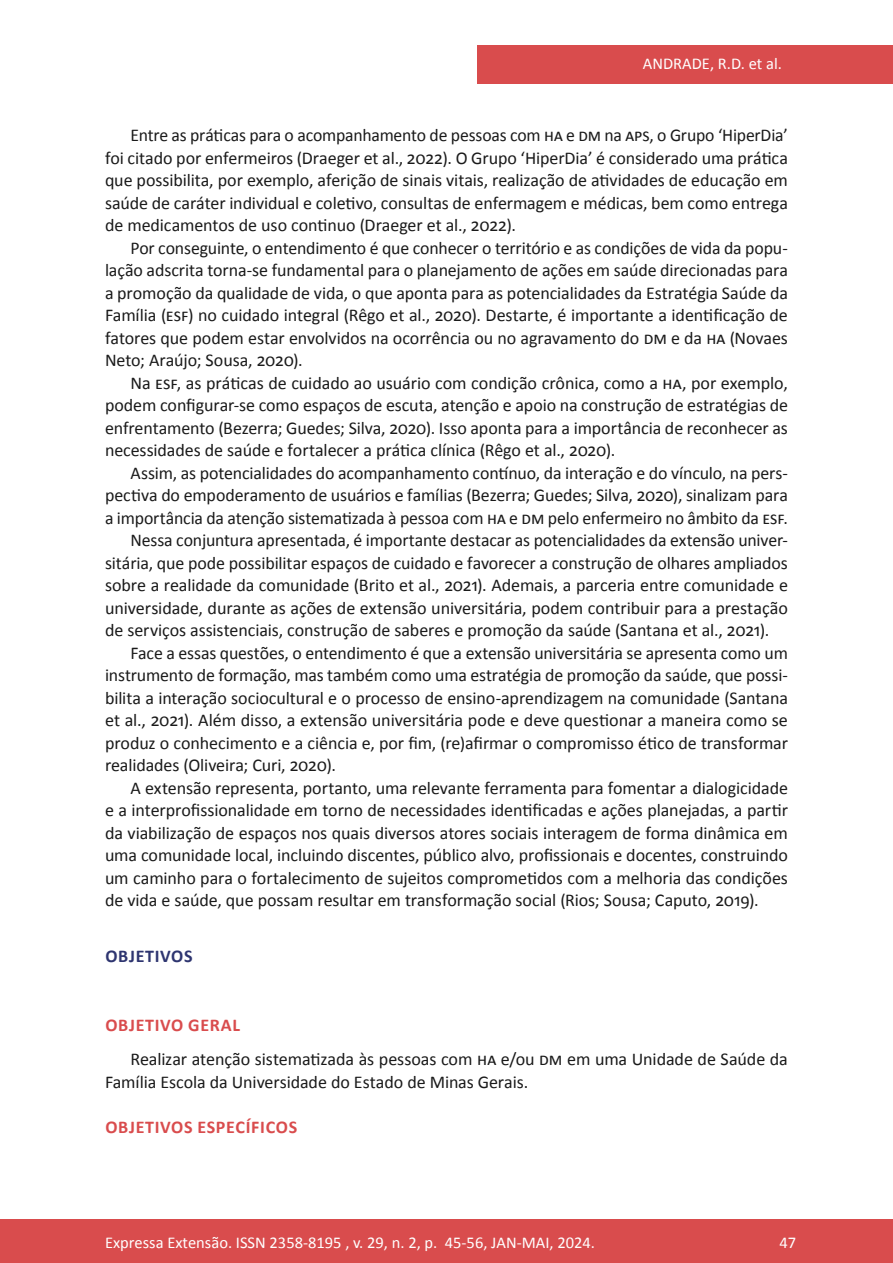
<style>
.page{position:relative;width:893px;height:1263px;background:#fff}
.page>*{position:absolute;margin:0;border:0;box-sizing:border-box;transform-origin:0 0}
.t1{font:18px/22.5px "Calibri";letter-spacing:-.005em;color:#1a1a1a;text-align:justify}
.t2{font:700 18px "Calibri";letter-spacing:.04em;color:#d94c4d}
.t3{font:700 18px "Calibri";letter-spacing:.04em;color:#2e3570}
.t4{font:16.5px "Calibri";color:#fff}
</style>
<div class="page">
<div style="left:477px;top:45px;width:416px;height:39px;background:#d94c4d"></div>
<div style="left:0;top:1219px;width:893px;height:44px;background:#d94c4d"></div>
<p class="t4" style="left:643px;top:52px;width:140px">ANDRADE, R.D. et al.</p>
<p class="t1" style="left:105px;top:123px;width:684px;text-indent:26px">Entre as práticas para o acompanhamento de pessoas com HA e DM na APS, o Grupo ‘HiperDia’ foi citado por enfermeiros (Draeger et al., 2022). O Grupo ‘HiperDia’ é considerado uma prática que possibilita, por exemplo, aferição de sinais vitais, realização de atividades de educação em saúde de caráter individual e coletivo, consultas de enfermagem e médicas, bem como entrega de medicamentos de uso continuo (Draeger et al., 2022).</p>
<p class="t1" style="left:105px;top:236px;width:684px;text-indent:26px">Por conseguinte, o entendimento é que conhecer o território e as condições de vida da popu&shy;lação adscrita torna-se fundamental para o planejamento de ações em saúde direcionadas para a promoção da qualidade de vida, o que aponta para as potencialidades da Estratégia Saúde da Família (ESF) no cuidado integral (Rêgo et al., 2020). Destarte, é importante a identificação de fatores que podem estar envolvidos na ocorrência ou no agravamento do DM e da HA (Novaes Neto; Araújo; Sousa, 2020).</p>
<p class="t1" style="left:105px;top:371px;width:684px;text-indent:26px">Na ESF, as práticas de cuidado ao usuário com condição crônica, como a HA, por exemplo, podem configurar-se como espaços de escuta, atenção e apoio na construção de estratégias de enfrentamento (Bezerra; Guedes; Silva, 2020). Isso aponta para a importância de reconhecer as necessidades de saúde e fortalecer a prática clínica (Rêgo et al., 2020).</p>
<p class="t1" style="left:130px;top:461px;width:659px">Assim, as potencialidades do acompanhamento contínuo, da interação e do vínculo, na pers-</p>
<p class="t1" style="left:105px;top:483px;width:684px">pectiva do empoderamento de usuários e famílias (Bezerra; Guedes; Silva, 2020), sinalizam para</p>
<p class="t1" style="left:105px;top:506px;width:684px">a importância da atenção sistematizada à pessoa com HA e DM pelo enfermeiro no âmbito da ESF.</p>
<p class="t1" style="left:130px;top:528px;width:659px">Nessa conjuntura apresentada, é importante destacar as potencialidades da extensão univer-</p>
<p class="t1" style="left:105px;top:551px;width:684px">sitária, que pode possibilitar espaços de cuidado e favorecer a construção de olhares ampliados</p>
<p class="t1" style="left:105px;top:573px;width:684px">sobre a realidade da comunidade (Brito et al., 2021). Ademais, a parceria entre comunidade e</p>
<p class="t1" style="left:105px;top:596px;width:684px">universidade, durante as ações de extensão universitária, podem contribuir para a prestação</p>
<p class="t1" style="left:105px;top:618px;width:666px">de serviços assistenciais, construção de saberes e promoção da saúde (Santana et al., 2021).</p>
<p class="t1" style="left:130px;top:641px;width:659px">Face a essas questões, o entendimento é que a extensão universitária se apresenta como um</p>
<p class="t1" style="left:105px;top:663px;width:684px">instrumento de formação, mas também como uma estratégia de promoção da saúde, que possi-</p>
<p class="t1" style="left:105px;top:686px;width:684px">bilita a interação sociocultural e o processo de ensino-aprendizagem na comunidade (Santana</p>
<p class="t1" style="left:105px;top:708px;width:684px">et al., 2021). Além disso, a extensão universitária pode e deve questionar a maneira como se</p>
<p class="t1" style="left:105px;top:731px;width:684px">produz o conhecimento e a ciência e, por fim, (re)afirmar o compromisso ético de transformar</p>
<p class="t1" style="left:105px;top:753px;width:232px">realidades (Oliveira; Curi, 2020).</p>
<p class="t1" style="left:131px;top:776px;width:659px">A extensão representa, portanto, uma relevante ferramenta para fomentar a dialogicidade</p>
<p class="t1" style="left:105px;top:798px;width:684px">e a interprofissionalidade em torno de necessidades identificadas e ações planejadas, a partir</p>
<p class="t1" style="left:105px;top:821px;width:684px">da viabilização de espaços nos quais diversos atores sociais interagem de forma dinâmica em</p>
<p class="t1" style="left:105px;top:843px;width:684px">uma comunidade local, incluindo discentes, público alvo, profissionais e docentes, construindo</p>
<p class="t1" style="left:105px;top:866px;width:684px">um caminho para o fortalecimento de sujeitos comprometidos com a melhoria das condições</p>
<p class="t1" style="left:105px;top:888px;width:655px">de vida e saúde, que possam resultar em transformação social (Rios; Sousa; Caputo, 2019).</p>
<p class="t3" style="left:105px;top:943px;width:89px">OBJETIVOS</p>
<p class="t2" style="left:105px;top:1012px;width:136px">OBJETIVO GERAL</p>
<p class="t1" style="left:105px;top:1047px;width:684px;text-indent:26px">Realizar atenção sistematizada às pessoas com HA e/ou DM em uma Unidade de Saúde da<br>Família Escola da Universidade do Estado de Minas Gerais.</p>
<p class="t2" style="left:105px;top:1114px;width:193px">OBJETIVOS ESPECÍFICOS</p>
<p class="t4" style="left:105px;top:1230px;width:491px">Expressa Extensão. ISSN 2358-8195 , v. 29, n. 2, p. 45-56, JAN-MAI, 2024.</p>
<p class="t4" style="left:780px;top:1230px;width:18px">47</p>
</div>
